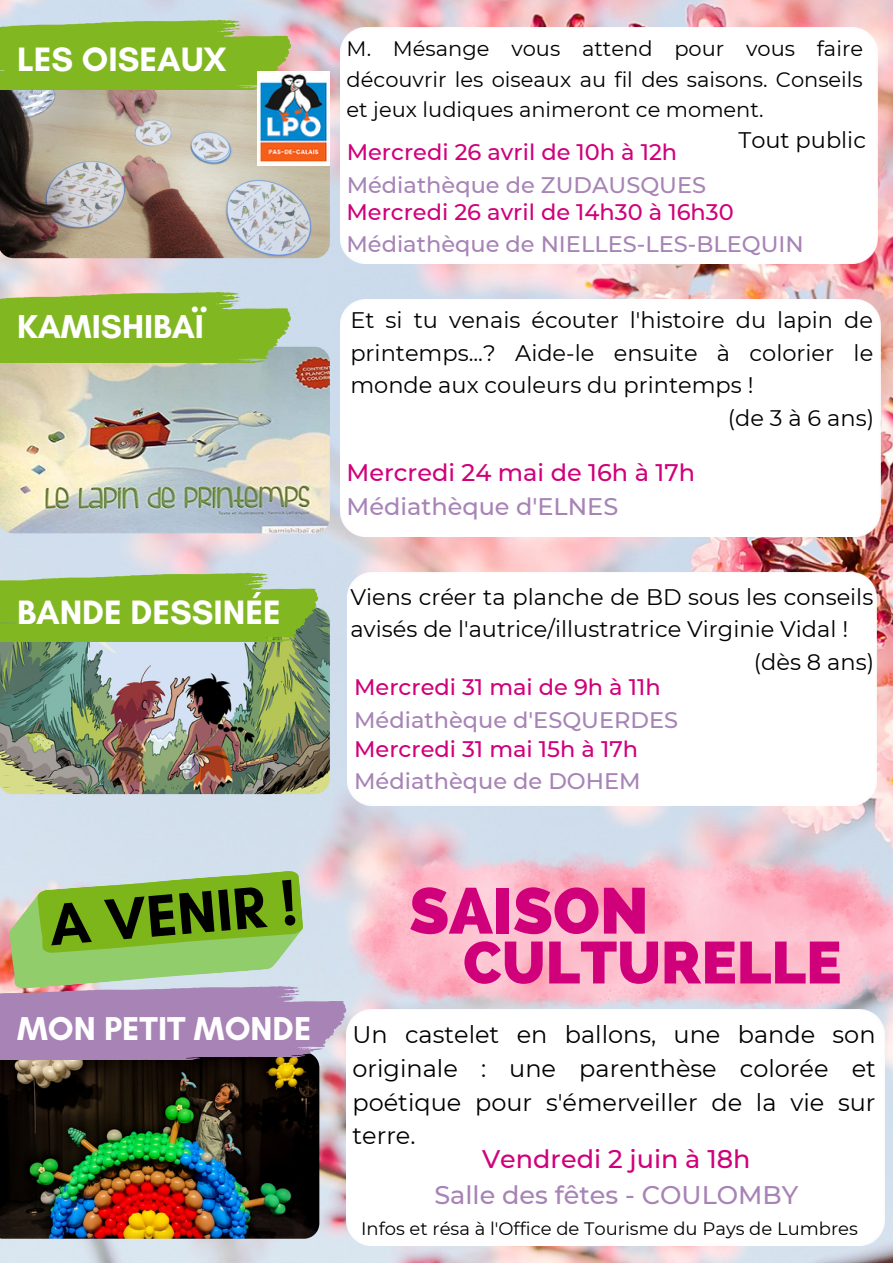
<style>
.page{position:relative;width:893px;height:1264px;background:#fff}
.page>*{position:absolute;margin:0;border:0;box-sizing:border-box;transform-origin:0 0}
.t1{font:800 64.65px "Raleway";color:#d0007b}
.t2{font:700 60px "Glacial Indifference";color:#000}
.t3{font:800 59.1px "Raleway";color:#d0007b}
.t4{font:700 34.5px "Glacial Indifference";color:#fff}
.t5{font:700 33.6px "Glacial Indifference";color:#fff}
.t6{font:500 25.5px "Montserrat";color:#a783b6}
.t7{font:500 25.5px "Montserrat";color:#d0007b}
.t8{font:24px/33.8px "Montserrat";color:#000;text-align:justify}
.t9{font:500 24px "Montserrat";color:#d0007b}
.t10{font:500 24px "Montserrat";color:#a783b6}
.t11{font:22.5px "Montserrat";color:#000}
.t12{font:500 22.5px "Montserrat";color:#a783b6}
.t13{font:500 22.5px "Montserrat";color:#d0007b}
.t14{font:21px/30.3px "Montserrat";color:#000;text-align:justify}
.t15{font:18px "Montserrat";color:#000}
</style>
<div class="page">
<img style="left:0;top:0;width:892px;height:1262px">
<img style="left:340px;top:27px;width:537px;height:236px">
<img style="left:0;top:347px;width:330px;height:186px">
<img style="left:0;top:72px;width:330px;height:186px">
<svg style="left:0;top:19px;width:291px;height:70px"></svg>
<img style="left:686px;top:848px;width:206px;height:163px">
<img style="left:347px;top:846px;width:339px;height:163px">
<img style="left:0;top:1059px;width:319px;height:179px">
<img style="left:346px;top:1009px;width:538px;height:236px">
<svg style="left:0;top:869px;width:346px;height:190px"></svg>
<img style="left:0;top:607px;width:330px;height:187px">
<svg style="left:0;top:291px;width:291px;height:71px"></svg>
<img style="left:347px;top:572px;width:529px;height:233px">
<img style="left:340px;top:299px;width:540px;height:237px">
<svg style="left:0;top:572px;width:318px;height:69px"></svg>
<img style="left:258px;top:72px;width:71px;height:93px">
<h3 class="t4" style="left:17px;top:38px;width:211px">LES OISEAUX</h3>
<p class="t14" style="left:346px;top:34px;width:518px">M. Mésange vous attend pour vous faire découvrir les oiseaux au fil des saisons. Conseils et jeux ludiques animeront ce moment.</p>
<p class="t13" style="left:346px;top:138px;width:332px">Mercredi 26 avril de 10h à 12h</p>
<p class="t12" style="left:346px;top:171px;width:361px">Médiathèque de ZUDAUSQUES</p>
<p class="t13" style="left:346px;top:198px;width:389px">Mercredi 26 avril de 14h30 à 16h30</p>
<p class="t12" style="left:346px;top:230px;width:459px">Médiathèque de NIELLES-LES-BLEQUIN</p>
<p class="t11" style="left:738px;top:126px;width:129px">Tout public</p>
<h3 class="t5" style="left:17px;top:306px;width:188px">KAMISHIBAÏ</h3>
<p class="t11" style="left:350px;top:306px;width:524px">Et si tu venais écouter l'histoire du lapin de</p>
<p class="t11" style="left:350px;top:339px;width:524px">printemps...? Aide-le ensuite à colorier le</p>
<p class="t11" style="left:350px;top:371px;width:405px">monde aux couleurs du printemps !</p>
<p class="t11" style="left:727px;top:404px;width:148px">(de 3 à 6 ans)</p>
<p class="t9" style="left:346px;top:458px;width:350px">Mercredi 24 mai de 16h à 17h</p>
<p class="t10" style="left:346px;top:491px;width:273px">Médiathèque d'ELNES</p>
<h3 class="t4" style="left:17px;top:591px;width:265px">BANDE DESSINÉE</h3>
<h2 class="t2" style="left:46px;top:888px;width:250px;rotate:-5deg">A VENIR !</h2>
<h3 class="t5" style="left:17px;top:1007px;width:296px">MON PETIT MONDE</h3>
<p class="t11" style="left:350px;top:583px;width:524px">Viens créer ta planche de BD sous les conseils</p>
<p class="t11" style="left:350px;top:615px;width:499px">avisés de l'autrice/illustratrice Virginie Vidal !</p>
<p class="t11" style="left:753px;top:648px;width:122px">(dès 8 ans)</p>
<p class="t13" style="left:354px;top:673px;width:308px">Mercredi 31 mai de 9h à 11h</p>
<p class="t12" style="left:354px;top:706px;width:325px">Médiathèque d'ESQUERDES</p>
<p class="t13" style="left:354px;top:735px;width:285px">Mercredi 31 mai 15h à 17h</p>
<p class="t12" style="left:354px;top:767px;width:288px">Médiathèque de DOHEM</p>
<h1 class="t1" style="left:409px;top:872px;width:241px">SAISON</h1>
<h3 class="t3" style="left:463px;top:927px;width:380px">CULTURELLE</h3>
<p class="t8" style="left:352px;top:1017px;width:525px">Un castelet en ballons, une bande son originale : une parenthèse colorée et poétique pour s'émerveiller de la vie sur terre.</p>
<p class="t7" style="left:482px;top:1143px;width:270px">Vendredi 2 juin à 18h</p>
<p class="t6" style="left:434px;top:1179px;width:365px">Salle des fêtes - COULOMBY</p>
<p class="t15" style="left:361px;top:1217px;width:498px">Infos et résa à l'Office de Tourisme du Pays de Lumbres</p>
</div>
